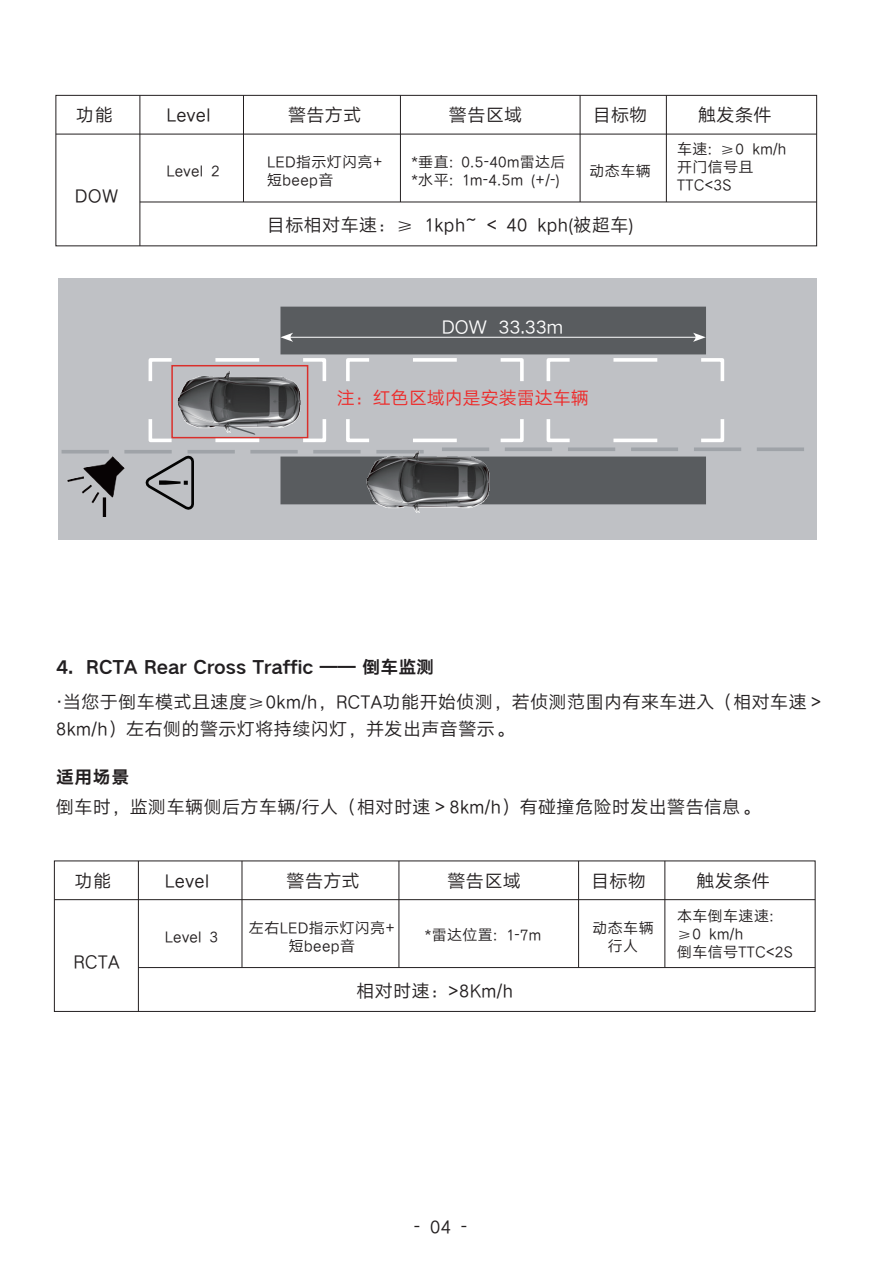
<style>
.page{position:relative;width:893px;height:1263px;background:#fff}
.page>*{position:absolute;margin:0;border:0;box-sizing:border-box;transform-origin:0 0}
.t1{font:18px/27px "HY Qi Hei EZS";letter-spacing:.025em;color:#231f20}
.t2{font:18px "HY Qi Hei GEW";color:#221f21}
.t3{font:18px "HY Qi Hei EZS";color:#ee2928}
.t4{font:18px "HY Qi Hei EZS";color:#fff}
.t5{font:18px "HY Qi Hei GEW";color:#231f20}
.t6{font:15px/18px "HY Qi Hei EZS";letter-spacing:.025em;color:#231f20}
</style>
<div class="page">
<div style="left:58px;top:278px;width:759px;height:262px;background:#bfc1c5"></div>
<hr style="left:62px;top:450px;width:47px;height:3px;background:#9fa3a8">
<hr style="left:124px;top:450px;width:48px;height:3px;background:#9fa3a8">
<hr style="left:188px;top:450px;width:47px;height:3px;background:#9fa3a8">
<hr style="left:250px;top:450px;width:48px;height:3px;background:#9fa3a8">
<svg style="left:706px;top:447px;width:35px;height:4px"></svg>
<svg style="left:757px;top:447px;width:47px;height:4px"></svg>
<svg style="left:145px;top:455px;width:49px;height:55px"></svg>
<img style="left:67px;top:457px;width:58px;height:60px">
<img style="left:177px;top:371px;width:103px;height:57px">
<svg style="left:280px;top:307px;width:426px;height:197px"></svg>
<hr style="left:289px;top:337px;width:408px;height:1px;background:#fff">
<svg style="left:280px;top:333px;width:13px;height:9px"></svg>
<svg style="left:693px;top:333px;width:13px;height:9px"></svg>
<img style="left:366px;top:451px;width:123px;height:62px">
<div style="left:56px;top:95px;width:761px;height:151px;border:1px solid #231f20"></div>
<hr style="left:140px;top:202px;width:677px;height:1px;background:#231f20">
<hr style="left:56px;top:134px;width:761px;height:1px;background:#231f20">
<hr style="left:666px;top:95px;width:1px;height:107px;background:#231f20">
<hr style="left:580px;top:95px;width:1px;height:107px;background:#231f20">
<hr style="left:400px;top:95px;width:1px;height:107px;background:#231f20">
<hr style="left:243px;top:95px;width:1px;height:107px;background:#231f20">
<hr style="left:140px;top:95px;width:1px;height:151px;background:#231f20">
<div style="left:54px;top:861px;width:761px;height:151px;border:1px solid #231f20"></div>
<hr style="left:138px;top:967px;width:677px;height:1px;background:#231f20">
<hr style="left:54px;top:899px;width:761px;height:1px;background:#231f20">
<hr style="left:665px;top:861px;width:1px;height:106px;background:#231f20">
<hr style="left:578px;top:861px;width:1px;height:106px;background:#231f20">
<hr style="left:399px;top:861px;width:1px;height:106px;background:#231f20">
<hr style="left:242px;top:861px;width:1px;height:106px;background:#231f20">
<hr style="left:138px;top:861px;width:1px;height:150px;background:#231f20">
<div style="left:171px;top:365px;width:137px;height:73px;border:2px solid #da2f2b"></div>
<svg style="left:299px;top:415px;width:29px;height:29px"></svg>
<svg style="left:148px;top:415px;width:27px;height:28px"></svg>
<svg style="left:148px;top:358px;width:27px;height:27px"></svg>
<svg style="left:215px;top:358px;width:66px;height:4px"></svg>
<svg style="left:299px;top:356px;width:29px;height:29px"></svg>
<svg style="left:497px;top:415px;width:28px;height:29px"></svg>
<svg style="left:391px;top:439px;width:66px;height:3px"></svg>
<svg style="left:344px;top:415px;width:29px;height:29px"></svg>
<svg style="left:344px;top:356px;width:29px;height:29px"></svg>
<svg style="left:413px;top:358px;width:66px;height:4px"></svg>
<svg style="left:497px;top:356px;width:28px;height:29px"></svg>
<svg style="left:697px;top:415px;width:28px;height:29px"></svg>
<svg style="left:592px;top:439px;width:65px;height:3px"></svg>
<svg style="left:545px;top:415px;width:28px;height:29px"></svg>
<svg style="left:545px;top:356px;width:28px;height:29px"></svg>
<svg style="left:613px;top:358px;width:66px;height:4px"></svg>
<svg style="left:697px;top:356px;width:28px;height:29px"></svg>
<svg style="left:194px;top:425px;width:65px;height:17px"></svg>
<p class="t1" style="left:76px;top:102px;width:38px">功能</p>
<p class="t1" style="left:75px;top:183px;width:45px">DOW</p>
<p class="t1" style="left:166px;top:102px;width:45px">Level</p>
<p class="t6" style="left:166px;top:163px;width:55px">Level 2</p>
<p class="t1" style="left:288px;top:102px;width:75px">警告方式</p>
<p class="t6" style="left:267px;top:154px;width:117px">LED指示灯闪亮+短beep音</p>
<p class="t1" style="left:449px;top:102px;width:75px">警告区域</p>
<p class="t1" style="left:593px;top:102px;width:56px">目标物</p>
<p class="t6" style="left:411px;top:154px;width:156px">*垂直: 0.5-40m雷达后*水平: 1m-4.5m (+/-)</p>
<p class="t6" style="left:590px;top:163px;width:63px">动态车辆</p>
<p class="t1" style="left:267px;top:213px;width:368px">目标相对车速：≥ 1kph~ &lt; 40 kph(被超车)</p>
<p class="t1" style="left:698px;top:102px;width:75px">触发条件</p>
<p class="t6" style="left:677px;top:140px;width:111px">车速: ≥0 km/h开门信号且<br>TTC&lt;3S</p>
<p class="t4" style="left:442px;top:316px;width:123px">EPX!!44/44n</p>
<p class="t3" style="left:337px;top:389px;width:253px">注：红色区域内是安装雷达车辆</p>
<p class="t2" style="left:56px;top:654px;width:380px">4. RCTA Rear Cross Traffic —— 倒车监测</p>
<p class="t1" style="left:56px;top:690px;width:771px">·当您于倒车模式且速度≥0km/h，RCTA功能开始侦测，若侦测范围内有来车进入（相对车速＞<br>8km/h）左右侧的警示灯将持续闪灯，并发出声音警示。</p>
<p class="t5" style="left:56px;top:764px;width:75px">适用场景</p>
<p class="t1" style="left:56px;top:794px;width:704px">倒车时，监测车辆侧后方车辆/行人（相对时速＞8km/h）有碰撞危险时发出警告信息。</p>
<p class="t1" style="left:75px;top:868px;width:38px">功能</p>
<p class="t1" style="left:73px;top:949px;width:48px">RCTA</p>
<p class="t1" style="left:165px;top:868px;width:45px">Level</p>
<p class="t6" style="left:165px;top:928px;width:55px">Level 3</p>
<p class="t1" style="left:287px;top:868px;width:75px">警告方式</p>
<p class="t6" style="left:249px;top:919px;width:147px;text-align:center">左右LED指示灯闪亮+短beep音</p>
<p class="t1" style="left:447px;top:868px;width:75px">警告区域</p>
<p class="t1" style="left:591px;top:868px;width:56px">目标物</p>
<p class="t6" style="left:425px;top:927px;width:118px">*雷达位置: 1-7m</p>
<p class="t6" style="left:592px;top:919px;width:63px;text-align:center">动态车辆行人</p>
<p class="t1" style="left:356px;top:978px;width:158px">相对时速：&gt;8Km/h</p>
<p class="t1" style="left:697px;top:868px;width:75px">触发条件</p>
<p class="t6" style="left:677px;top:907px;width:117px">本车倒车速速: ≥0 km/h<br>倒车信号TTC&lt;2S</p>
<p class="t1" style="left:414px;top:1215px;width:55px">- 04 -</p>
</div>
